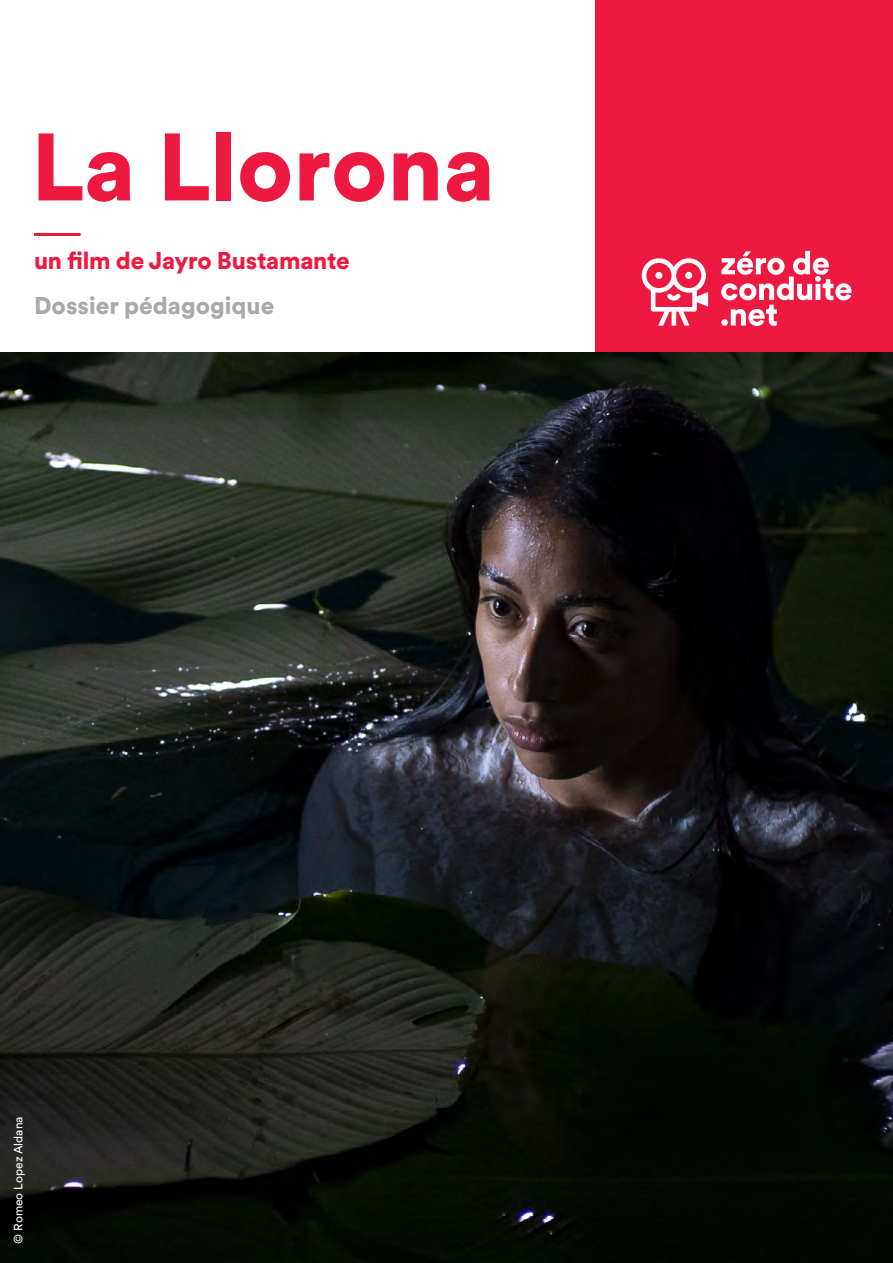
<style>
.page{position:relative;width:893px;height:1263px;background:#fff}
.page>*{position:absolute;margin:0;border:0;box-sizing:border-box;transform-origin:0 0}
.t1{font:900 94.5px "Circular Spotify Text";color:#ed1941}
.t2{font:900 24px "Circular Spotify Text";letter-spacing:-.01em;color:#ed1941}
.t3{font:900 24px "Circular Spotify Text";color:#a7a9ac}
.t4{font:12px "Circular Spotify Text";color:#fff}
</style>
<div class="page">
<div style="left:596px;top:0;width:297px;height:353px;background:#ed1941"></div>
<svg style="left:721px;top:251px;width:130px;height:75px"></svg>
<svg style="left:642px;top:258px;width:66px;height:68px"></svg>
<hr style="left:34px;top:233px;width:47px;height:3px;background:#ed1941">
<img style="left:0;top:353px;width:893px;height:910px">
<h1 class="t1" style="left:31px;top:101px;width:465px">La Llorona</h1>
<p class="t2" style="left:34px;top:244px;width:317px">un film de Jayro Bustamante</p>
<p class="t3" style="left:34px;top:289px;width:242px">Dossier pédagogique</p>
<p class="t4" style="left:10px;top:1243px;width:129px;rotate:-90deg">© Romeo Lopez Aldana</p>
</div>
